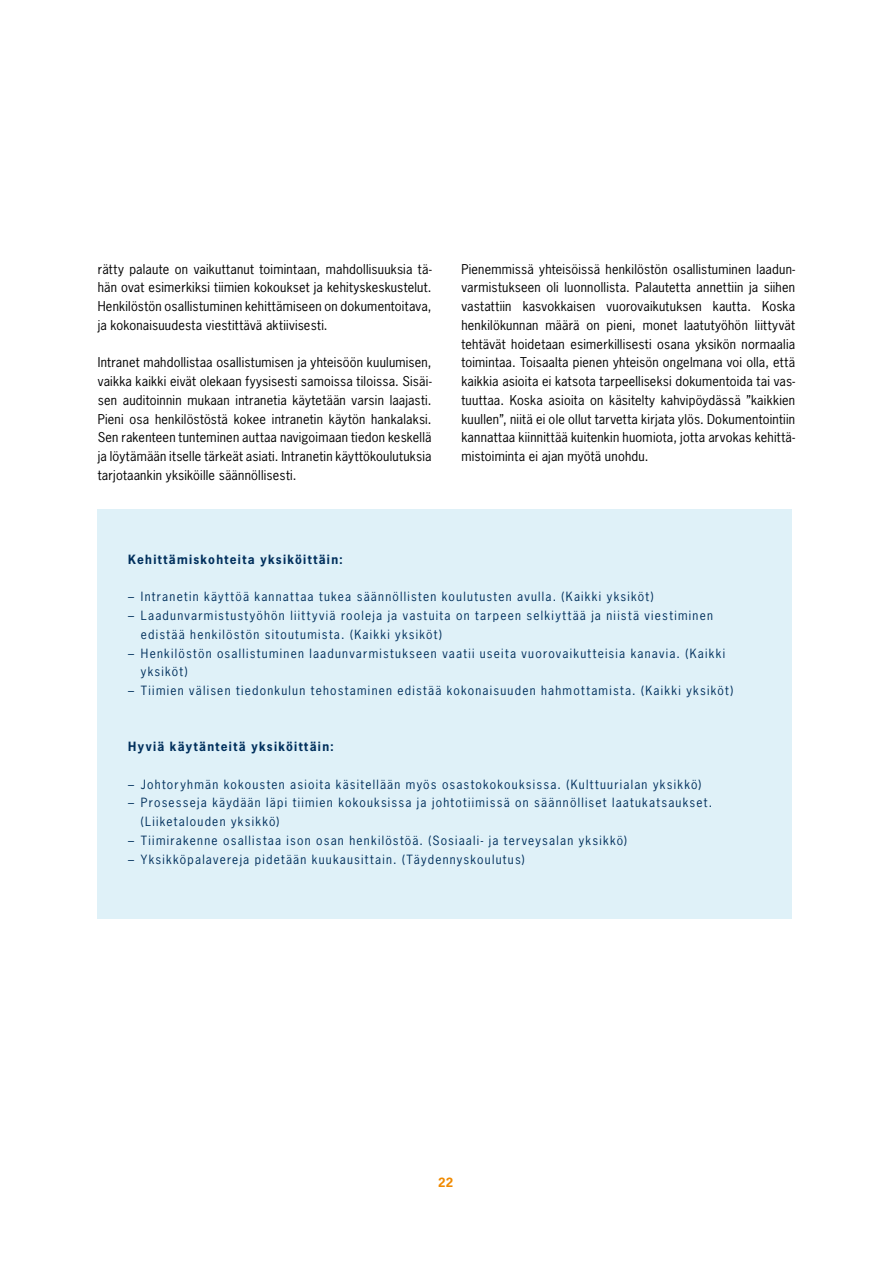
<style>
.page{position:relative;width:893px;height:1263px;background:#fff}
.page>*{position:absolute;margin:0;border:0;box-sizing:border-box;transform-origin:0 0}
.t1{font:12.75px/18.8px "News Gothic Std";letter-spacing:.02em;color:#000;text-align:justify}
.t2{font:12px/18.8px "News Gothic Std";letter-spacing:.105em;color:#002f5c}
.t3{font:700 12px "News Gothic Std";letter-spacing:.11em;color:#002f5c}
.t4{font:700 12px "News Gothic Std";color:#f08a00}
</style>
<div class="page">
<div style="left:98px;top:510px;width:694px;height:409px;background:#dff1f8"></div>
<p class="t1" style="left:98px;top:259px;width:335px">rätty palaute on vaikuttanut toimintaan, mahdollisuuksia tä&shy;hän ovat esimerkiksi tiimien kokoukset ja kehityskeskustelut.<br>Henkilöstön osallistuminen kehittämiseen on dokumentoitava, ja kokonaisuudesta viestittävä aktiivisesti.</p>
<p class="t1" style="left:98px;top:353px;width:335px">Intranet mahdollistaa osallistumisen ja yhteisöön kuulumisen, vaikka kaikki eivät olekaan fyysisesti samoissa tiloissa. Sisäi&shy;sen auditoinnin mukaan intranetia käytetään varsin laajasti.<br>Pieni osa henkilöstöstä kokee intranetin käytön hankalaksi.<br>Sen rakenteen tunteminen auttaa navigoimaan tiedon keskellä ja löytämään itselle tärkeät asiati. Intranetin käyttökoulutuksia tarjotaankin yksiköille säännöllisesti.</p>
<p class="t1" style="left:461px;top:259px;width:335px">Pienemmissä yhteisöissä henkilöstön osallistuminen laadun&shy;varmistukseen oli luonnollista. Palautetta annettiin ja siihen vastattiin kasvokkaisen vuorovaikutuksen kautta. Koska henkilökunnan määrä on pieni, monet laatutyöhön liittyvät tehtävät hoidetaan esimerkillisesti osana yksikön normaalia toimintaa. Toisaalta pienen yhteisön ongelmana voi olla, että kaikkia asioita ei katsota tarpeelliseksi dokumentoida tai vas&shy;tuuttaa. Koska asioita on käsitelty kahvipöydässä ”kaikkien kuullen”, niitä ei ole ollut tarvetta kirjata ylös. Dokumentointiin kannattaa kiinnittää kuitenkin huomiota, jotta arvokas kehittä&shy;mistoiminta ei ajan myötä unohdu.</p>
<p class="t3" style="left:128px;top:551px;width:216px">Kehittämiskohteita yksiköittäin:</p>
<p class="t2" style="left:128px;top:587px;width:527px">– Intranetin käyttöä kannattaa tukea säännöllisten koulutusten avulla. (Kaikki yksiköt)</p>
<p class="t2" style="left:141px;top:606px;width:574px;text-indent:-13px">– Laadunvarmistustyöhön liittyviä rooleja ja vastuita on tarpeen selkiyttää ja niistä viestiminen edistää henkilöstön sitoutumista. (Kaikki yksiköt)</p>
<p class="t2" style="left:141px;top:643px;width:586px;text-indent:-13px">– Henkilöstön osallistuminen laadunvarmistukseen vaatii useita vuorovaikutteisia kanavia. (Kaikki yksiköt)</p>
<p class="t2" style="left:128px;top:681px;width:606px">– Tiimien välisen tiedonkulun tehostaminen edistää kokonaisuuden hahmottamista. (Kaikki yksiköt)</p>
<p class="t3" style="left:128px;top:739px;width:207px">Hyviä käytänteitä yksiköittäin:</p>
<p class="t2" style="left:128px;top:775px;width:575px">– Johtoryhmän kokousten asioita käsitellään myös osastokokouksissa. (Kulttuurialan yksikkö)</p>
<p class="t2" style="left:141px;top:793px;width:573px;text-indent:-13px">– Prosesseja käydään läpi tiimien kokouksissa ja johtotiimissä on säännölliset laatukatsaukset. (Liiketalouden yksikkö)</p>
<p class="t2" style="left:128px;top:831px;width:500px">– Tiimirakenne osallistaa ison osan henkilöstöä. (Sosiaali- ja terveysalan yksikkö)</p>
<p class="t2" style="left:128px;top:850px;width:398px">– Yksikköpalavereja pidetään kuukausittain. (Täydennyskoulutus)</p>
<p class="t4" style="left:438px;top:1174px;width:16px">22</p>
</div>
